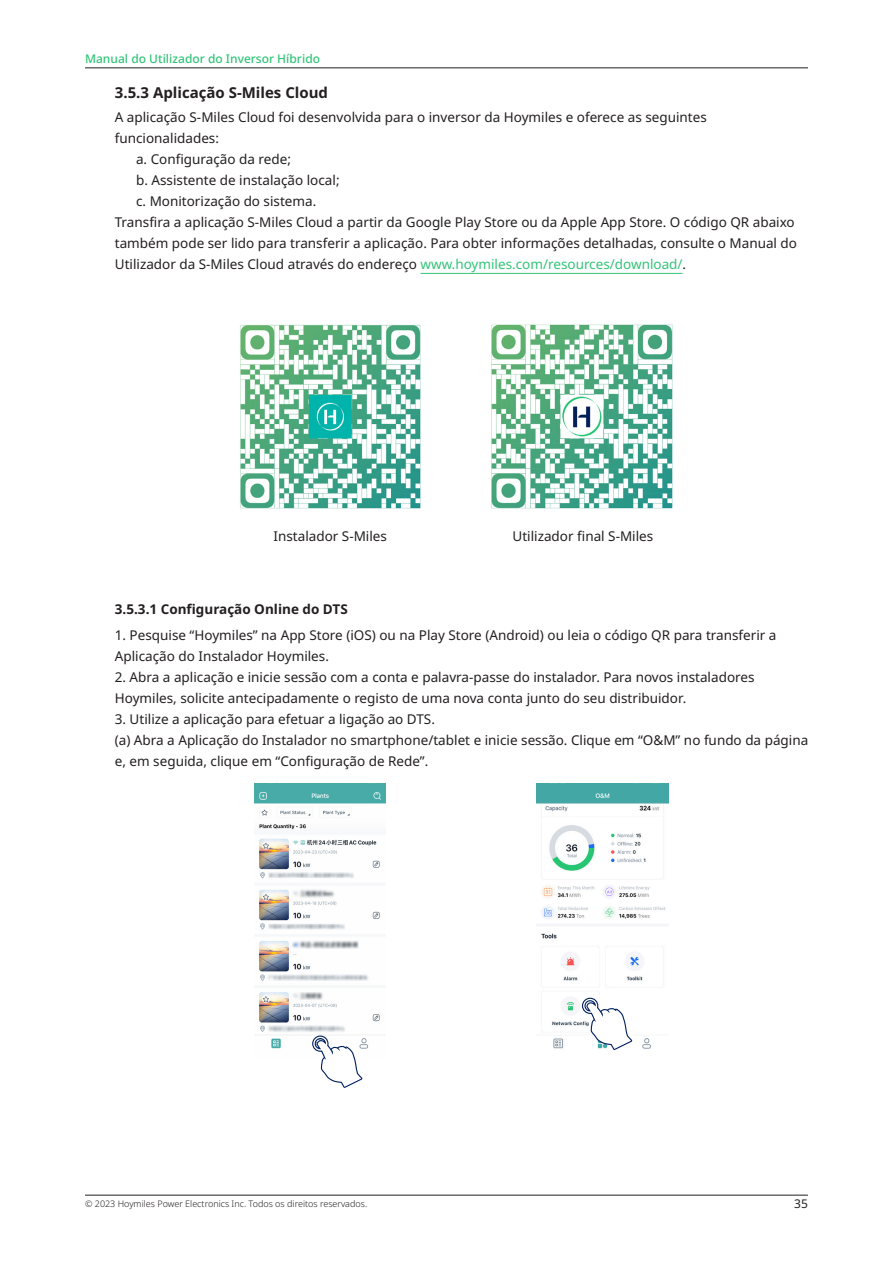
<style>
.page{position:relative;width:893px;height:1263px;background:#fff}
.page>*{position:absolute;margin:0;border:0;box-sizing:border-box;transform-origin:0 0}
.段落样式3{font:700 15px "Noto Sans";color:#231f20}
.Body{font:13.5px/21px "Noto Sans";color:#231f20}
.段落样式4{font:700 13.5px "Noto Sans";color:#231f20}
.t1{font:500 12px "Noto Sans";color:#31c477}
.t2{font:12px "Noto Sans";color:#231f20}
.t3{font:300 9px "Noto Sans";color:#231f20}
.s1{color:#31c477}
</style>
<div class="page">
<hr style="left:85px;top:68px;width:723px;height:1px;background:#231f20">
<hr style="left:85px;top:1195px;width:723px;height:1px;background:#231f20">
<hr style="left:420px;top:273px;width:263px;height:1px;background:#31c477">
<img style="left:240px;top:324px;width:181px;height:185px">
<img style="left:491px;top:324px;width:182px;height:185px">
<img style="left:254px;top:784px;width:132px;height:265px">
<img style="left:537px;top:784px;width:132px;height:265px">
<svg style="left:311px;top:1034px;width:53px;height:54px"></svg>
<svg style="left:581px;top:996px;width:52px;height:54px"></svg>
<p class="t1" style="left:85px;top:50px;width:237px">Manual do Utilizador do Inversor Híbrido</p>
<p class="段落样式3" style="left:115px;top:82px;width:215px">3.5.3 Aplicação S-Miles Cloud</p>
<p class="Body" style="left:115px;top:107px;width:594px">A aplicação S-Miles Cloud foi desenvolvida para o inversor da Hoymiles e oferece as seguintes funcionalidades:</p>
<p class="Body" style="left:136px;top:149px;width:156px">a. Configuração da rede;</p>
<p class="Body" style="left:136px;top:170px;width:205px">b. Assistente de instalação local;</p>
<p class="Body" style="left:136px;top:191px;width:182px">c. Monitorização do sistema.</p>
<p class="Body" style="left:115px;top:212px;width:684px">Transfira a aplicação S-Miles Cloud a partir da Google Play Store ou da Apple App Store. O código QR abaixo também pode ser lido para transferir a aplicação. Para obter informações detalhadas, consulte o Manual do<br>Utilizador da S-Miles Cloud através do endereço <span class="s1">www.hoymiles.com/resources/download/</span>.</p>
<p class="Body" style="left:274px;top:526px;width:115px">Instalador S-Miles</p>
<p class="Body" style="left:512px;top:526px;width:142px">Utilizador final S-Miles</p>
<p class="段落样式4" style="left:115px;top:600px;width:234px">3.5.3.1 Configuração Online do DTS</p>
<p class="Body" style="left:115px;top:625px;width:663px">1. Pesquise “Hoymiles” na App Store (iOS) ou na Play Store (Android) ou leia o código QR para transferir a<br>Aplicação do Instalador Hoymiles.</p>
<p class="Body" style="left:115px;top:667px;width:641px">2. Abra a aplicação e inicie sessão com a conta e palavra-passe do instalador. Para novos instaladores<br>Hoymiles, solicite antecipadamente o registo de uma nova conta junto do seu distribuidor.</p>
<p class="Body" style="left:115px;top:709px;width:322px">3. Utilize a aplicação para efetuar a ligação ao DTS.</p>
<p class="Body" style="left:115px;top:730px;width:695px">(a) Abra a Aplicação do Instalador no smartphone/tablet e inicie sessão. Clique em “O&amp;M” no fundo da página e, em seguida, clique em “Configuração de Rede”.</p>
<p class="t3" style="left:85px;top:1197px;width:284px">© 2023 Hoymiles Power Electronics Inc. Todos os direitos reservados.</p>
<p class="t2" style="left:794px;top:1195px;width:15px">35</p>
</div>
